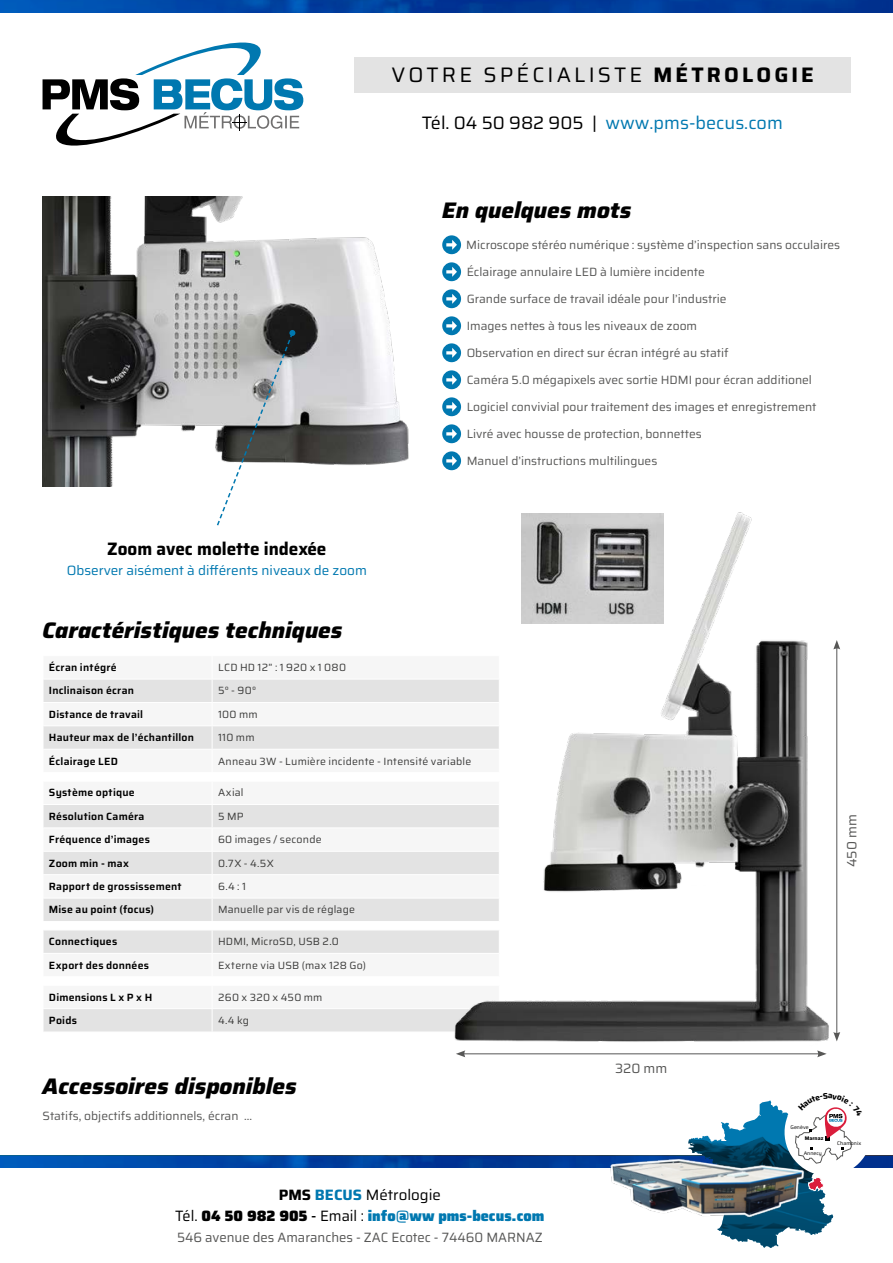
<style>
.page{position:relative;width:893px;height:1263px;background:#fff}
.page>*{position:absolute;margin:0;border:0;box-sizing:border-box;transform-origin:0 0}
.t1{font:italic 800 22.5px "Saira";color:#000}
.t2{font:21px "Saira";letter-spacing:.15em;color:#000}
.t3{font:18px "Saira";color:#0078b0}
.t4{font:700 18px "Saira";color:#000;scale:.95 1}
.t5{font:15px/21px "Saira";color:#000;text-align:center}
.t6{font:13.5px "Saira";color:#575756}
.t7{font:13.5px "Saira";color:#0078b0}
.t8{font:12px "Saira";color:#575756}
.t9{font:600 10.5px "Saira";letter-spacing:.02em;color:#000}
.t10{font:10.5px "Saira";letter-spacing:.02em;color:#3c3c3b}
.t11{font:5.25px "Saira";color:#000}
.t12{font:700 5.25px "Saira";color:#000}
.s1{font-weight:700}
.s2{color:#000}
.s3{font-weight:700;color:#0078b0}
.s4{font-weight:900}
.s5{font-weight:500}
.s6{font-weight:900;color:#0078b0}
</style>
<div class="page">
<img style="left:0;top:1156px;width:893px;height:12px">
<svg style="left:43px;top:43px;width:260px;height:103px"></svg>
<div style="left:354px;top:57px;width:496px;height:36px;background:#e3e3e3"></div>
<img style="left:0;top:0;width:893px;height:13px">
<img style="left:608px;top:1158px;width:80px;height:55px">
<svg style="left:44px;top:680px;width:395px;height:352px;fill:#f0f0f0"></svg>
<svg style="left:44px;top:773px;width:395px;height:212px;fill:#f6f6f6"></svg>
<hr style="left:43px;top:702px;width:169px;height:1px;background:#fff">
<hr style="left:212px;top:702px;width:288px;height:1px;background:#fff">
<hr style="left:43px;top:725px;width:169px;height:1px;background:#fff">
<hr style="left:212px;top:725px;width:288px;height:1px;background:#fff">
<hr style="left:43px;top:749px;width:169px;height:1px;background:#fff">
<hr style="left:212px;top:749px;width:288px;height:1px;background:#fff">
<hr style="left:43px;top:772px;width:169px;height:1px;background:#fff">
<hr style="left:212px;top:772px;width:288px;height:1px;background:#fff">
<hr style="left:43px;top:781px;width:169px;height:1px;background:#fff">
<hr style="left:212px;top:781px;width:288px;height:1px;background:#fff">
<hr style="left:43px;top:804px;width:169px;height:1px;background:#fff">
<hr style="left:212px;top:804px;width:288px;height:1px;background:#fff">
<hr style="left:43px;top:827px;width:169px;height:1px;background:#fff">
<hr style="left:212px;top:827px;width:288px;height:1px;background:#fff">
<hr style="left:43px;top:851px;width:169px;height:1px;background:#fff">
<hr style="left:212px;top:851px;width:288px;height:1px;background:#fff">
<hr style="left:43px;top:874px;width:169px;height:1px;background:#fff">
<hr style="left:212px;top:874px;width:288px;height:1px;background:#fff">
<hr style="left:43px;top:898px;width:169px;height:1px;background:#fff">
<hr style="left:212px;top:898px;width:288px;height:1px;background:#fff">
<hr style="left:43px;top:921px;width:169px;height:1px;background:#fff">
<hr style="left:212px;top:921px;width:288px;height:1px;background:#fff">
<hr style="left:43px;top:929px;width:169px;height:1px;background:#fff">
<hr style="left:212px;top:929px;width:288px;height:1px;background:#fff">
<hr style="left:43px;top:953px;width:169px;height:1px;background:#fff">
<hr style="left:212px;top:953px;width:288px;height:1px;background:#fff">
<hr style="left:43px;top:976px;width:169px;height:1px;background:#fff">
<hr style="left:212px;top:976px;width:288px;height:1px;background:#fff">
<hr style="left:43px;top:985px;width:169px;height:1px;background:#fff">
<hr style="left:212px;top:985px;width:288px;height:1px;background:#fff">
<hr style="left:43px;top:1008px;width:169px;height:1px;background:#fff">
<hr style="left:212px;top:1008px;width:288px;height:1px;background:#fff">
<svg style="left:212px;top:680px;width:1px;height:352px"></svg>
<svg style="left:43px;top:680px;width:1px;height:351px"></svg>
<img style="left:43px;top:196px;width:366px;height:291px">
<svg style="left:216px;top:330px;width:79px;height:196px"></svg>
<div style="left:442px;top:235px;width:19px;height:19px;background:#0078b0;border-radius:50%"></div>
<svg style="left:446px;top:240px;width:11px;height:10px"></svg>
<div style="left:442px;top:262px;width:19px;height:19px;background:#0078b0;border-radius:50%"></div>
<svg style="left:446px;top:267px;width:11px;height:10px"></svg>
<div style="left:442px;top:289px;width:19px;height:19px;background:#0078b0;border-radius:50%"></div>
<svg style="left:446px;top:294px;width:11px;height:10px"></svg>
<div style="left:442px;top:316px;width:19px;height:19px;background:#0078b0;border-radius:50%"></div>
<svg style="left:446px;top:321px;width:11px;height:10px"></svg>
<div style="left:442px;top:343px;width:19px;height:19px;background:#0078b0;border-radius:50%"></div>
<svg style="left:446px;top:348px;width:11px;height:10px"></svg>
<div style="left:442px;top:370px;width:19px;height:19px;background:#0078b0;border-radius:50%"></div>
<svg style="left:446px;top:375px;width:11px;height:10px"></svg>
<div style="left:442px;top:397px;width:19px;height:19px;background:#0078b0;border-radius:50%"></div>
<svg style="left:446px;top:402px;width:11px;height:10px"></svg>
<div style="left:442px;top:424px;width:19px;height:19px;background:#0078b0;border-radius:50%"></div>
<svg style="left:446px;top:429px;width:11px;height:10px"></svg>
<div style="left:442px;top:451px;width:19px;height:19px;background:#0078b0;border-radius:50%"></div>
<svg style="left:446px;top:456px;width:11px;height:10px"></svg>
<img style="left:439px;top:512px;width:398px;height:546px">
<hr style="left:836px;top:647px;width:1px;height:387px;background:#575756">
<svg style="left:833px;top:640px;width:7px;height:9px"></svg>
<svg style="left:833px;top:1032px;width:7px;height:9px"></svg>
<hr style="left:463px;top:1053px;width:356px;height:1px;background:#575756">
<svg style="left:817px;top:1050px;width:10px;height:7px"></svg>
<svg style="left:456px;top:1050px;width:9px;height:7px"></svg>
<svg style="left:688px;top:1100px;width:188px;height:148px"></svg>
<h2 class="t2" style="left:392px;top:58px;width:424px">VOTRE SPÉCIALISTE <span class="s1">MÉTROLOGIE</span></h2>
<h3 class="t3" style="left:422px;top:108px;width:362px"><span class="s2">Tél. 04 50 982 905 |</span> www.pms-becus.com</h3>
<h1 class="t1" style="left:442px;top:191px;width:191px">En quelques mots</h1>
<h3 class="t4" style="left:107px;top:534px;width:232px">Zoom avec molette indexée</h3>
<p class="t7" style="left:67px;top:559px;width:302px">Observer aisément à différents niveaux de zoom</p>
<p class="t8" style="left:466px;top:235px;width:375px">Microscope stéréo numérique : système d’inspection sans occulaires</p>
<p class="t8" style="left:467px;top:262px;width:240px">Éclairage annulaire LED à lumière incidente</p>
<p class="t8" style="left:467px;top:289px;width:261px">Grande surface de travail idéale pour l’industrie</p>
<p class="t8" style="left:467px;top:316px;width:232px">Images nettes à tous les niveaux de zoom</p>
<p class="t8" style="left:467px;top:343px;width:263px">Observation en direct sur écran intégré au statif</p>
<p class="t8" style="left:467px;top:370px;width:347px">Caméra 5.0 mégapixels avec sortie HDMI pour écran additionel</p>
<p class="t8" style="left:467px;top:397px;width:351px">Logiciel convivial pour traitement des images et enregistrement</p>
<p class="t8" style="left:467px;top:424px;width:237px">Livré avec housse de protection, bonnettes</p>
<p class="t8" style="left:467px;top:451px;width:192px">Manuel d’instructions multilingues</p>
<h1 class="t1" style="left:43px;top:611px;width:301px">Caractéristiques techniques</h1>
<p class="t9" style="left:49px;top:659px;width:69px">Écran intégré</p>
<p class="t10" style="left:218px;top:659px;width:130px">LCD HD 12” : 1 920 x 1 080</p>
<p class="t9" style="left:49px;top:682px;width:87px">Inclinaison écran</p>
<p class="t10" style="left:218px;top:682px;width:40px">5° - 90°</p>
<p class="t9" style="left:49px;top:705px;width:96px">Distance de travail</p>
<p class="t10" style="left:218px;top:705px;width:41px">100 mm</p>
<p class="t9" style="left:49px;top:729px;width:147px">Hauteur max de l’échantillon</p>
<p class="t10" style="left:218px;top:729px;width:38px">110 mm</p>
<p class="t9" style="left:49px;top:752px;width:70px">Éclairage LED</p>
<p class="t10" style="left:218px;top:752px;width:255px">Anneau 3W - Lumière incidente - Intensité variable</p>
<p class="t9" style="left:49px;top:784px;width:87px">Système optique</p>
<p class="t10" style="left:218px;top:784px;width:27px">Axial</p>
<p class="t9" style="left:49px;top:808px;width:97px">Résolution Caméra</p>
<p class="t10" style="left:218px;top:808px;width:27px">5 MP</p>
<p class="t9" style="left:49px;top:831px;width:103px">Fréquence d’images</p>
<p class="t10" style="left:218px;top:831px;width:105px">60 images / seconde</p>
<p class="t9" style="left:49px;top:854px;width:82px">Zoom min - max</p>
<p class="t10" style="left:218px;top:854px;width:57px">0.7X - 4.5X</p>
<p class="t9" style="left:49px;top:878px;width:134px">Rapport de grossissement</p>
<p class="t10" style="left:218px;top:878px;width:29px">6.4 : 1</p>
<p class="t9" style="left:49px;top:901px;width:107px">Mise au point (focus)</p>
<p class="t10" style="left:218px;top:901px;width:138px">Manuelle par vis de réglage</p>
<p class="t9" style="left:49px;top:933px;width:70px">Connectiques</p>
<p class="t10" style="left:218px;top:933px;width:122px">HDMI, MicroSD, USB 2.0</p>
<p class="t9" style="left:49px;top:956px;width:102px">Export des données</p>
<p class="t10" style="left:218px;top:956px;width:150px">Externe via USB (max 128 Go)</p>
<p class="t9" style="left:49px;top:988px;width:105px">Dimensions L x P x H</p>
<p class="t10" style="left:218px;top:988px;width:106px">260 x 320 x 450 mm</p>
<p class="t9" style="left:49px;top:1012px;width:30px">Poids</p>
<p class="t10" style="left:218px;top:1012px;width:33px">4.4 kg</p>
<h1 class="t1" style="left:43px;top:1067px;width:256px">Accessoires disponibles</h1>
<p class="t8" style="left:43px;top:1105px;width:211px">Statifs, objectifs additionnels, écran ...</p>
<p class="t5" style="left:175px;top:1183px;width:371px"><span class="s1">PMS</span> <span class="s3">BECUS</span> Métrologie<br>Tél. <span class="s4">04 50 982 905</span> <span class="s5">-</span> Email : <span class="s6">info@ww pms-becus.com</span></p>
<p class="t6" style="left:177px;top:1226px;width:367px">546 avenue des Amaranches - ZAC Ecotec - 74460 MARNAZ</p>
<p class="t6" style="left:615px;top:1058px;width:54px">320 mm</p>
<p class="t6" style="left:841px;top:867px;width:55px;rotate:-90deg">450 mm</p>
<p class="t11" style="left:790px;top:1123px;width:20px">Genève</p>
<p class="t12" style="left:805px;top:1134px;width:20px">Marnaz</p>
<p class="t11" style="left:804px;top:1148px;width:20px">Annecy</p>
<p class="t11" style="left:837px;top:1139px;width:26px">Chamonix</p>
</div>
